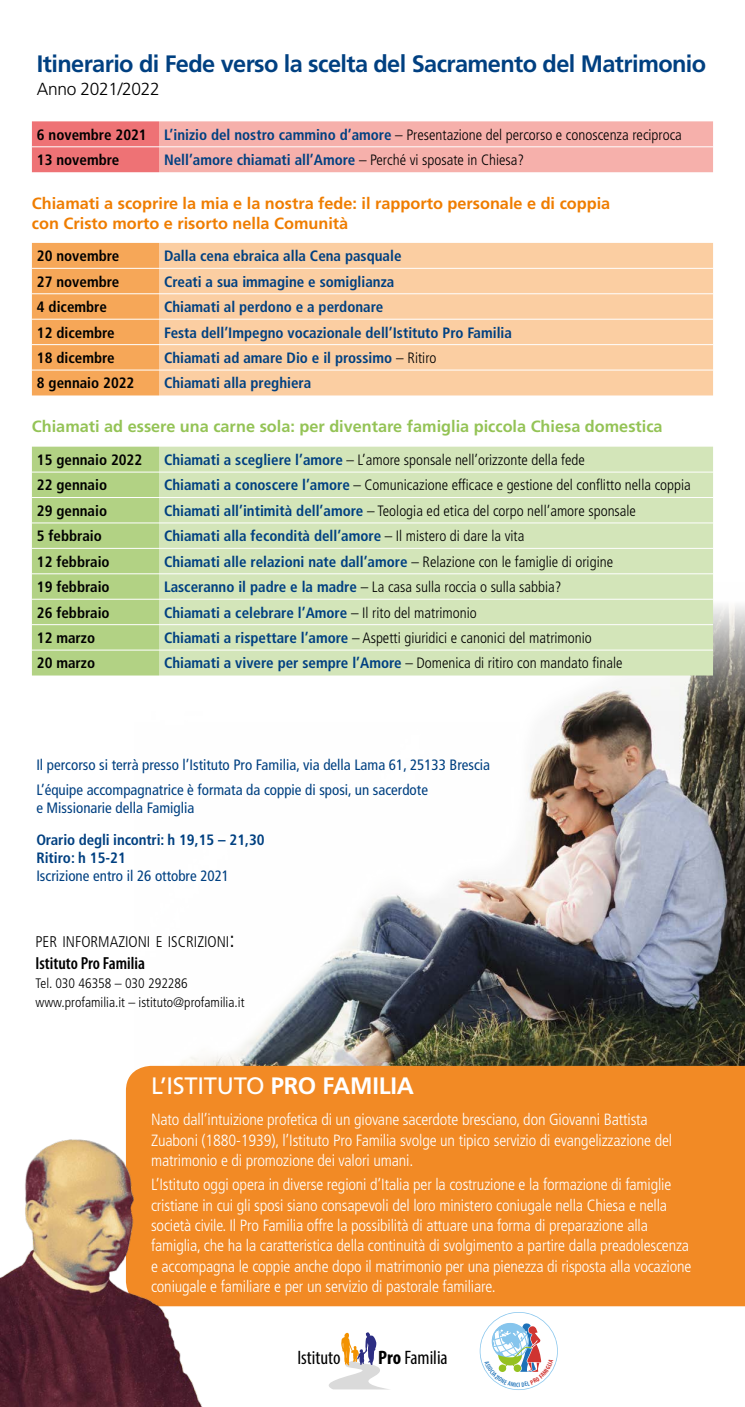
<style>
.page{position:relative;width:745px;height:1407px;background:#fff}
.page>*{position:absolute;margin:0;border:0;box-sizing:border-box;transform-origin:0 0}
.t1{font:700 23.75px "Frutiger LT Std";letter-spacing:-.025em;color:#004081}
.t2{font:23.75px "Frutiger LT Std";letter-spacing:-.01em;color:#fff}
.t3{font:condensed 19.5px "Myriad Pro";color:#000}
.t4{font:600 condensed 17.5px "Myriad Pro";color:#000}
.t5{font:300 17.5px "Frutiger LT Std";letter-spacing:-.02em;color:#000}
.t6{font:300 condensed 16.25px/20.4px "Frutiger LT Std";letter-spacing:-.01em;color:#fff}
.t7{font:700 16.25px/19.5px "Frutiger LT Std";color:#ef7d00}
.t8{font:700 16.25px "Frutiger LT Std";color:#94c356}
.t9{font:300 condensed 15.38px "Frutiger LT Std";color:#000}
.t10{font:300 condensed 15px/25.4px "Frutiger LT Std";color:#000}
.t11{font:700 condensed 15px/18px "Frutiger LT Std";color:#004081}
.t12{font:condensed 15px/25.1px "Frutiger LT Std";color:#004081}
.t13{font:700 condensed 15px "Frutiger LT Std";color:#000}
.t14{font:300 condensed 13.75px/18.8px "Frutiger LT Std";color:#000}
.s1{font-weight:700}
.s2{font-weight:700;color:#004081}
.s3{font-weight:300;color:#000}
.s4{font-size:22px}
</style>
<div class="page">
<img style="left:135px;top:583px;width:609px;height:483px">
<svg style="left:329px;top:1332px;width:57px;height:57px"></svg>
<svg style="left:32px;top:121px;width:680px;height:51px;background:#f4a5a2"></svg>
<div style="left:32px;top:243px;width:127px;height:152px;background:#f6a758"></div>
<div style="left:159px;top:243px;width:553px;height:152px;background:#fbcea2"></div>
<div style="left:32px;top:447px;width:127px;height:228px;background:#b2d284"></div>
<div style="left:159px;top:447px;width:553px;height:228px;background:#d3e5b9"></div>
<hr style="left:32px;top:268px;width:127px;height:1px;background:#fff">
<hr style="left:159px;top:268px;width:553px;height:1px;background:#fff">
<hr style="left:32px;top:293px;width:127px;height:1px;background:#fff">
<hr style="left:159px;top:293px;width:553px;height:1px;background:#fff">
<hr style="left:32px;top:319px;width:127px;height:1px;background:#fff">
<hr style="left:159px;top:319px;width:553px;height:1px;background:#fff">
<hr style="left:32px;top:344px;width:127px;height:1px;background:#fff">
<hr style="left:159px;top:344px;width:553px;height:1px;background:#fff">
<hr style="left:32px;top:370px;width:127px;height:1px;background:#fff">
<hr style="left:159px;top:370px;width:553px;height:1px;background:#fff">
<hr style="left:32px;top:146px;width:127px;height:1px;background:#fff">
<hr style="left:159px;top:146px;width:553px;height:1px;background:#fff">
<hr style="left:32px;top:472px;width:127px;height:1px;background:#fff">
<hr style="left:159px;top:472px;width:553px;height:1px;background:#fff">
<hr style="left:32px;top:497px;width:127px;height:1px;background:#fff">
<hr style="left:159px;top:497px;width:553px;height:1px;background:#fff">
<hr style="left:32px;top:523px;width:127px;height:1px;background:#fff">
<hr style="left:159px;top:523px;width:553px;height:1px;background:#fff">
<hr style="left:32px;top:548px;width:127px;height:1px;background:#fff">
<hr style="left:159px;top:548px;width:553px;height:1px;background:#fff">
<hr style="left:32px;top:573px;width:127px;height:1px;background:#fff">
<hr style="left:159px;top:573px;width:553px;height:1px;background:#fff">
<hr style="left:32px;top:599px;width:127px;height:1px;background:#fff">
<hr style="left:159px;top:599px;width:553px;height:1px;background:#fff">
<hr style="left:32px;top:624px;width:127px;height:1px;background:#fff">
<hr style="left:159px;top:624px;width:553px;height:1px;background:#fff">
<hr style="left:32px;top:650px;width:127px;height:1px;background:#fff">
<hr style="left:159px;top:650px;width:553px;height:1px;background:#fff">
<div style="left:250px;top:1066px;width:494px;height:240px;background:#f28a25"></div>
<img style="left:0;top:1056px;width:250px;height:351px">
<svg style="left:479px;top:1312px;width:78px;height:78px"></svg>
<h1 class="t1" style="left:37px;top:50px;width:670px">Itinerario di Fede verso la scelta del Sacramento del Matrimonio</h1>
<p class="t5" style="left:37px;top:79px;width:124px">Anno 2021/2022</p>
<p class="t10" style="left:37px;top:122px;width:646px"><span class="s1">6 novembre 2021</span> <span class="s2">L’inizio del nostro cammino d’amore</span> – Presentazione del percorso e conoscenza reciproca<br><span class="s1">13 novembre</span></p>
<p class="t11" style="left:164px;top:151px;width:361px">Nell’amore chiamati all’Amore <span class="s3">– Perché vi sposate in Chiesa?</span></p>
<p class="t7" style="left:32px;top:194px;width:579px">Chiamati a scoprire la mia e la nostra fede: il rapporto personale e di coppia con Cristo morto e risorto nella Comunità</p>
<p class="t13" style="left:37px;top:247px;width:84px">20 novembre</p>
<p class="t11" style="left:164px;top:247px;width:239px">Dalla cena ebraica alla Cena pasquale</p>
<p class="t13" style="left:37px;top:273px;width:84px">27 novembre</p>
<p class="t11" style="left:164px;top:272px;width:231px">Creati a sua immagine e somiglianza</p>
<p class="t13" style="left:37px;top:298px;width:71px">4 dicembre</p>
<p class="t11" style="left:164px;top:298px;width:221px">Chiamati al perdono e a perdonare</p>
<p class="t13" style="left:37px;top:323px;width:79px">12 dicembre</p>
<p class="t11" style="left:164px;top:323px;width:349px">Festa dell’Impegno vocazionale dell’Istituto Pro Familia</p>
<p class="t13" style="left:37px;top:349px;width:79px">18 dicembre</p>
<p class="t11" style="left:164px;top:349px;width:274px">Chiamati ad amare Dio e il prossimo <span class="s3">– Ritiro</span></p>
<p class="t13" style="left:37px;top:374px;width:99px">8 gennaio 2022</p>
<p class="t11" style="left:164px;top:374px;width:149px">Chiamati alla preghiera</p>
<p class="t8" style="left:32px;top:417px;width:632px">Chiamati ad essere una carne sola: per diventare famiglia piccola Chiesa domestica</p>
<p class="t13" style="left:37px;top:451px;width:107px">15 gennaio 2022</p>
<p class="t10" style="left:164px;top:447px;width:422px"><span class="s2">Chiamati a scegliere l’amore</span> – L’amore sponsale nell’orizzonte della fede</p>
<p class="t13" style="left:37px;top:476px;width:72px">22 gennaio</p>
<p class="t10" style="left:164px;top:473px;width:528px"><span class="s2">Chiamati a conoscere l’amore</span> – Comunicazione efficace e gestione del conflitto nella coppia</p>
<p class="t13" style="left:37px;top:502px;width:72px">29 gennaio</p>
<p class="t10" style="left:164px;top:498px;width:473px"><span class="s2">Chiamati all’intimità dell’amore</span> – Teologia ed etica del corpo nell’amore sponsale</p>
<p class="t13" style="left:37px;top:527px;width:66px">5 febbraio</p>
<p class="t11" style="left:164px;top:527px;width:361px">Chiamati alla fecondità dell’amore <span class="s3">– Il mistero di dare la vita</span></p>
<p class="t13" style="left:37px;top:553px;width:74px">12 febbraio</p>
<p class="t11" style="left:164px;top:552px;width:450px">Chiamati alle relazioni nate dall’amore <span class="s3">– Relazione con le famiglie di origine</span></p>
<p class="t13" style="left:37px;top:578px;width:74px">19 febbraio</p>
<p class="t10" style="left:164px;top:574px;width:399px"><span class="s2">Lasceranno il padre e la madre</span> – La casa sulla roccia o sulla sabbia?</p>
<p class="t13" style="left:37px;top:603px;width:74px">26 febbraio</p>
<p class="t11" style="left:164px;top:603px;width:314px">Chiamati a celebrare l’Amore <span class="s3">– Il rito del matrimonio</span></p>
<p class="t13" style="left:37px;top:629px;width:60px">12 marzo</p>
<p class="t10" style="left:164px;top:625px;width:429px"><span class="s2">Chiamati a rispettare l’amore</span> – Aspetti giuridici e canonici del matrimonio</p>
<p class="t13" style="left:37px;top:654px;width:60px">20 marzo</p>
<p class="t10" style="left:164px;top:651px;width:460px"><span class="s2">Chiamati a vivere per sempre l’Amore</span> – Domenica di ritiro con mandato finale</p>
<p class="t12" style="left:36px;top:752px;width:455px">Il percorso si terrà presso l’Istituto Pro Familia, via della Lama 61, 25133 Brescia<br>L’équipe accompagnatrice è formata da coppie di sposi, un sacerdote</p>
<p class="t12" style="left:36px;top:795px;width:159px">e Missionarie della Famiglia</p>
<p class="t11" style="left:36px;top:830px;width:230px">Orario degli incontri: h 19,15 – 21,30<br>Ritiro: h 15-21</p>
<p class="t12" style="left:36px;top:863px;width:194px">Iscrizione entro il 26 ottobre 2021</p>
<p class="t9" style="left:35px;top:933px;width:200px">PER INFORMAZIONI E ISCRIZIONI<span class="s4">:</span></p>
<p class="t4" style="left:35px;top:954px;width:111px">Istituto Pro Familia</p>
<p class="t14" style="left:35px;top:974px;width:210px">Tel. 030 46358 – 030 292286 www.profamilia.it – istituto@profamilia.it</p>
<h1 class="t2" style="left:151px;top:1072px;width:264px">L’ISTITUTO <span class="s1">PRO FAMILIA</span></h1>
<p class="t6" style="left:151px;top:1110px;width:522px">Nato dall’intuizione profetica di un giovane sacerdote bresciano, don Giovanni Battista<br>Zuaboni (1880-1939), l’Istituto Pro Familia svolge un tipico servizio di evangelizzazione del matrimonio e di promozione dei valori umani.</p>
<p class="t6" style="left:151px;top:1174px;width:541px">L’Istituto oggi opera in diverse regioni d’Italia per la costruzione e la formazione di famiglie cristiane in cui gli sposi siano consapevoli del loro ministero coniugale nella Chiesa e nella società civile. Il Pro Familia offre la possibilità di attuare una forma di preparazione alla famiglia, che ha la caratteristica della continuità di svolgimento a partire dalla preadolescenza e accompagna le coppie anche dopo il matrimonio per una pienezza di risposta alla vocazione coniugale e familiare e per un servizio di pastorale familiare.</p>
<p class="t3" style="left:297px;top:1345px;width:45px">Istituto</p>
<p class="t3" style="left:378px;top:1345px;width:71px"><span class="s1">Pro</span> Familia</p>
</div>
